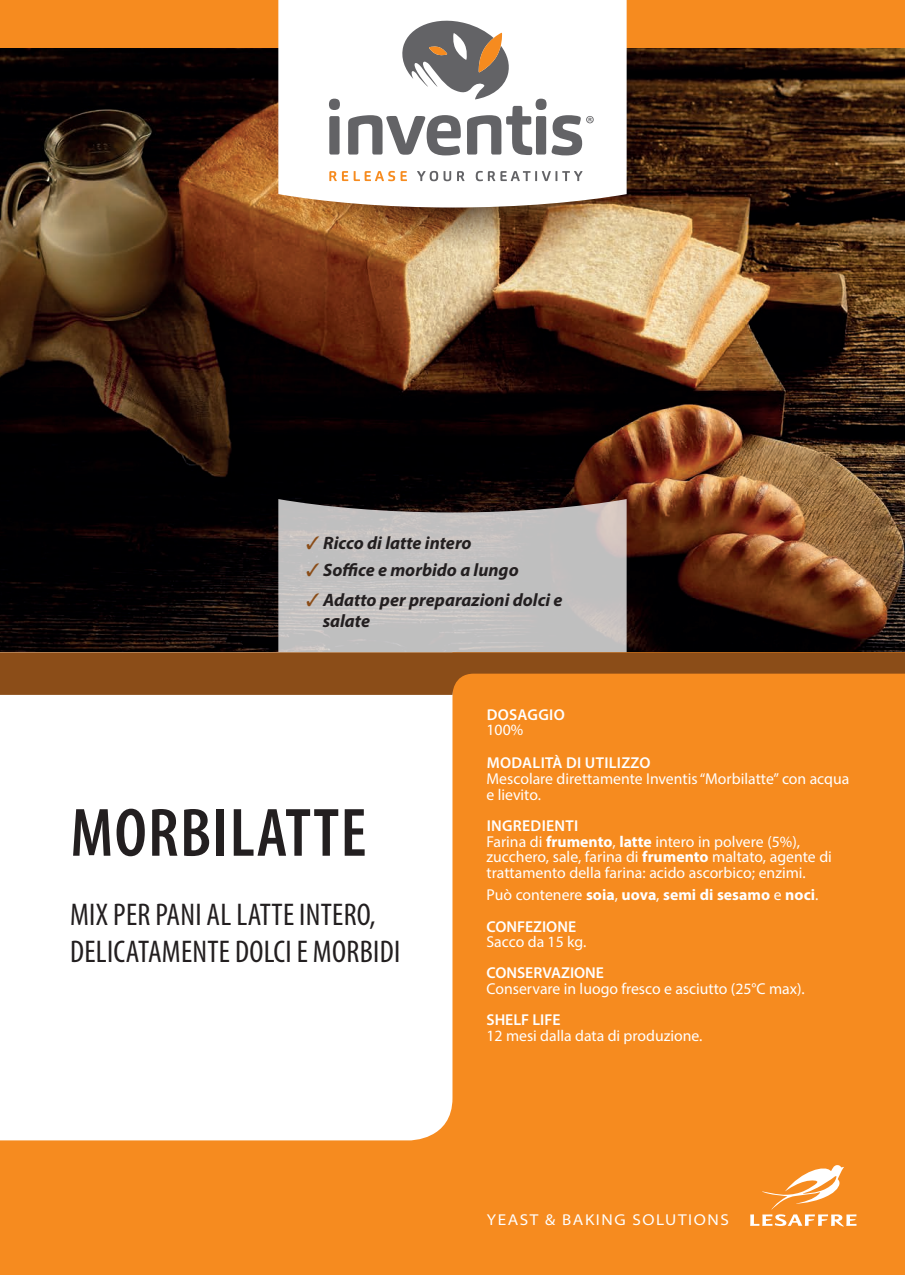
<style>
.page{position:relative;width:905px;height:1275px;background:#fff}
.page>*{position:absolute;margin:0;border:0;box-sizing:border-box;transform-origin:0 0}
.t1{font:600 condensed 69px "Myriad Pro";letter-spacing:.02em;color:#231f20}
.t2{font:condensed 31.5px/37.5px "Myriad Pro";letter-spacing:.01em;color:#231f20}
.t3{font:italic 700 18px/21px "Myriad Pro";color:#231f20}
.t4{font:15.75px/15.6px "Myriad Pro";color:#fff}
.t5{font:700 15.75px/31.2px "Myriad Pro";color:#fff}
.t6{font:600 15.75px "Myriad Pro";letter-spacing:.005em;color:#fff}
.t7{font:semi-expanded 15.75px "Myriad Pro";letter-spacing:.1em;color:#fff}
.s1{color:#8b4d18}
.s2{font-weight:600}
.s3{font-weight:700}
.s4{font-weight:400}
</style>
<div class="page">
<img style="left:0;top:48px;width:905px;height:604px">
<div style="left:0;top:652px;width:905px;height:623px;background:#f68b1f"></div>
<div style="left:0;top:695px;width:452px;height:445px;background:#fff"></div>
<div style="left:0;top:0;width:905px;height:48px;background:#f68b1f"></div>
<svg style="left:278px;top:499px;width:349px;height:153px;background:#b8b5b4"></svg>
<svg style="left:0;top:652px;width:905px;height:43px"></svg>
<svg style="left:278px;top:130px;width:349px;height:121px;background:#a27444"></svg>
<svg style="left:278px;top:0;width:349px;height:207px"></svg>
<svg style="left:417px;top:171px;width:34px;height:10px"></svg>
<svg style="left:457px;top:171px;width:7px;height:10px"></svg>
<svg style="left:476px;top:171px;width:106px;height:10px"></svg>
<svg style="left:329px;top:171px;width:19px;height:10px"></svg>
<svg style="left:354px;top:171px;width:41px;height:10px"></svg>
<svg style="left:401px;top:171px;width:6px;height:10px"></svg>
<svg style="left:329px;top:99px;width:11px;height:56px"></svg>
<svg style="left:348px;top:20px;width:246px;height:135px"></svg>
<svg style="left:750px;top:1165px;width:106px;height:61px"></svg>
<p class="t3" style="left:306px;top:532px;width:167px"><span class="s1">✓</span> Ricco di latte intero</p>
<p class="t3" style="left:306px;top:559px;width:214px"><span class="s1">✓</span> Soffice e morbido a lungo</p>
<p class="t3" style="left:323px;top:588px;width:241px;text-indent:-17px"><span class="s1">✓</span> Adatto per preparazioni dolci e salate</p>
<h1 class="t1" style="left:70px;top:795px;width:298px">MORBILATTE</h1>
<h2 class="t2" style="left:70px;top:895px;width:332px">MIX PER PANI AL LATTE INTERO,<br>DELICATAMENTE DOLCI E MORBIDI</h2>
<p class="t6" style="left:487px;top:704px;width:80px">DOSAGGIO</p>
<p class="t4" style="left:486px;top:722px;width:38px">100%</p>
<p class="t6" style="left:487px;top:753px;width:165px">MODALITÀ DI UTILIZZO</p>
<p class="t4" style="left:486px;top:771px;width:364px">Mescolare direttamente Inventis “Morbilatte” con acqua e lievito.</p>
<p class="t4" style="left:486px;top:818px;width:347px"><span class="s2">INGREDIENTI<br></span>Farina di <span class="s3">frumento</span>, <span class="s3">latte</span> intero in polvere (5%), zucchero, sale, farina di <span class="s3">frumento</span> maltato, agente di trattamento della farina: acido ascorbico; enzimi.</p>
<p class="t5" style="left:486px;top:879px;width:333px"><span class="s4">Può contenere</span> soia<span class="s4">,</span> uova<span class="s4">,</span> semi di sesamo <span class="s4">e</span> noci<span class="s4">.<br></span><span class="s2">CONFEZIONE</span></p>
<p class="t4" style="left:486px;top:934px;width:101px">Sacco da 15 kg.</p>
<p class="t6" style="left:486px;top:963px;width:119px">CONSERVAZIONE</p>
<p class="t4" style="left:486px;top:980px;width:320px">Conservare in luogo fresco e asciutto (25°C max).</p>
<p class="t6" style="left:486px;top:1010px;width:75px">SHELF LIFE</p>
<p class="t4" style="left:486px;top:1027px;width:218px">12 mesi dalla data di produzione.</p>
<p class="t7" style="left:487px;top:1211px;width:243px">YEAST &amp; BAKING SOLUTIONS</p>
</div>
